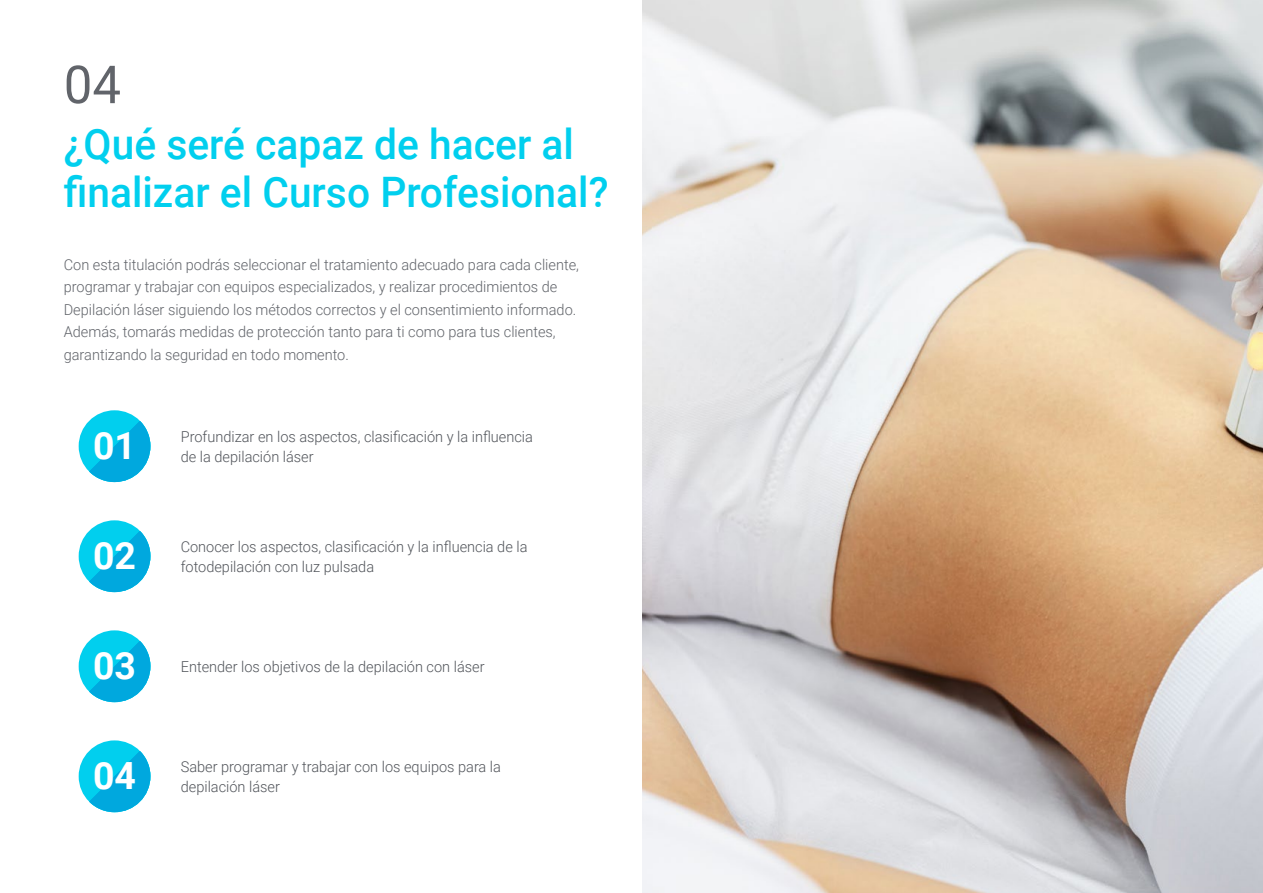
<style>
.page{position:relative;width:1263px;height:893px;background:#fff}
.page>*{position:absolute;margin:0;border:0;box-sizing:border-box;transform-origin:0 0}
.t1{font:52.5px "Roboto";color:#61646a}
.t2{font:500 42px/48px "Roboto";color:#01cfee}
.t3{font:700 37.5px "Roboto";color:#fff}
.t4{font:300 15px/22.5px "Roboto";color:#61646a}
.t5{font:300 15px/19.5px "Roboto";color:#52555b}
</style>
<div class="page">
<div style="left:79px;top:520px;width:71px;height:72px;background:#01cfee;border-radius:50%"></div>
<svg style="left:89px;top:531px;width:61px;height:61px"></svg>
<div style="left:79px;top:740px;width:71px;height:72px;background:#01cfee;border-radius:50%"></div>
<svg style="left:89px;top:751px;width:61px;height:61px"></svg>
<div style="left:79px;top:630px;width:71px;height:72px;background:#01cfee;border-radius:50%"></div>
<svg style="left:89px;top:641px;width:61px;height:61px"></svg>
<div style="left:79px;top:410px;width:71px;height:72px;background:#01cfee;border-radius:50%"></div>
<svg style="left:89px;top:421px;width:61px;height:61px"></svg>
<img style="left:642px;top:0;width:621px;height:893px">
<h1 class="t1" style="left:64px;top:48px;width:59px">04</h1>
<h2 class="t2" style="left:64px;top:119px;width:546px">¿Qué seré capaz de hacer al finalizar el Curso Profesional?</h2>
<p class="t4" style="left:64px;top:253px;width:517px">Con esta titulación podrás seleccionar el tratamiento adecuado para cada cliente, programar y trabajar con equipos especializados, y realizar procedimientos de Depilación láser siguiendo los métodos correctos y el consentimiento informado.<br>Además, tomarás medidas de protección tanto para ti como para tus clientes, garantizando la seguridad en todo momento.</p>
<h3 class="t3" style="left:93px;top:419px;width:45px">01</h3>
<p class="t5" style="left:181px;top:427px;width:354px">Profundizar en los aspectos, clasificación y la influencia</p>
<p class="t5" style="left:181px;top:446px;width:134px">de la depilación láser</p>
<h3 class="t3" style="left:93px;top:529px;width:45px">02</h3>
<p class="t5" style="left:181px;top:536px;width:348px">Conocer los aspectos, clasificación y la influencia de la fotodepilación con luz pulsada</p>
<h3 class="t3" style="left:93px;top:639px;width:45px">03</h3>
<p class="t5" style="left:181px;top:656px;width:305px">Entender los objetivos de la depilación con láser</p>
<h3 class="t3" style="left:93px;top:749px;width:45px">04</h3>
<p class="t5" style="left:181px;top:756px;width:322px">Saber programar y trabajar con los equipos para la depilación láser</p>
</div>
